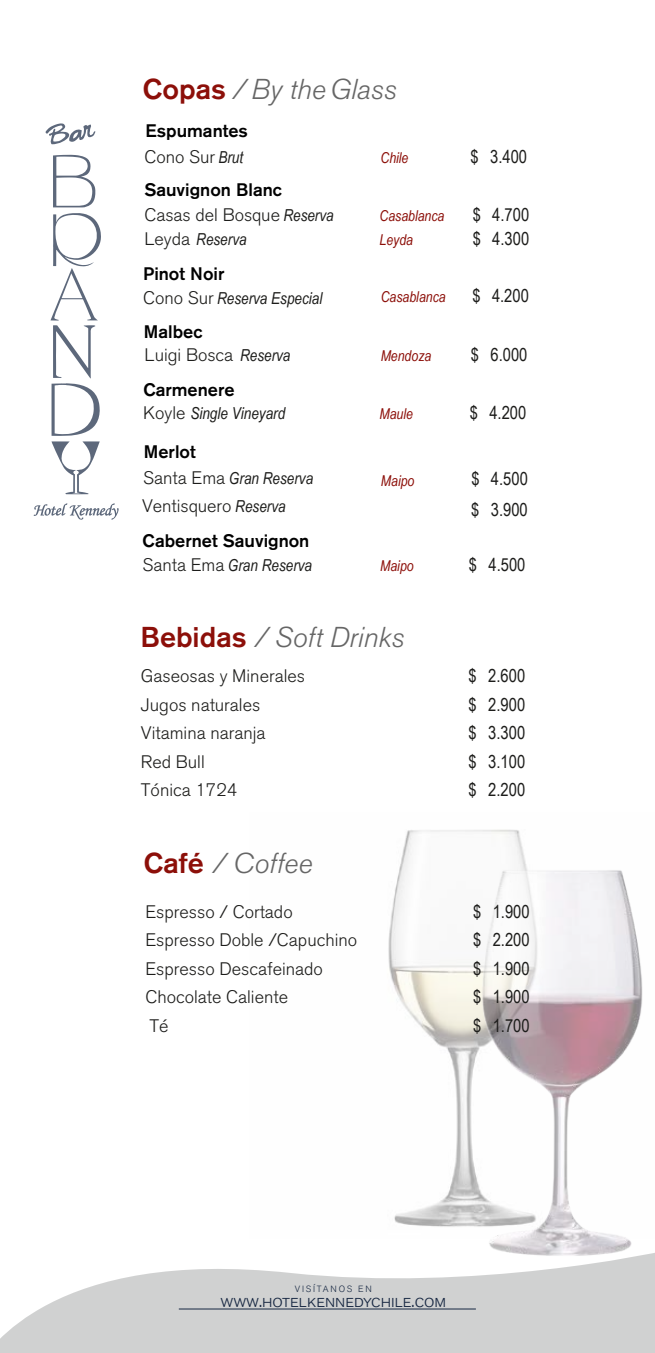
<style>
.page{position:relative;width:655px;height:1353px;background:#fff}
.page>*{position:absolute;margin:0;border:0;box-sizing:border-box;transform-origin:0 0}
.t1{font:italic 300 28.5px "Akzidenz Grotesk BQ";color:#666}
.t2{font:300 18px/28.5px "Akzidenz Grotesk BQ";color:#1d1d1b}
.t3{font:18px/28.5px "Arial Narrow";color:#1d1d1b;text-align:justify}
.t4{font:500 18px/26px "Akzidenz Grotesk BQ";color:#000}
.t5{font:18px "Akzidenz Grotesk BQ Light SC";color:#172742}
.t6{font:italic 16.5px "Arial Narrow";color:#1d1d1b}
.t7{font:italic 15px "Arial Narrow";color:#8c0f09}
.t8{font:9px "Akzidenz Grotesk BQ Light SC";letter-spacing:.2em;color:#172742}
.s1{font-weight:500;font-style:normal;color:#8c0f09}
.s2{font-weight:300;color:#1d1d1b}
.s3{font-family:"Arial Narrow";font-weight:400;font-style:italic;font-size:16.5px;color:#1d1d1b}
.s4{font-family:"Akzidenz Grotesk BQ";font-weight:300;font-style:normal;font-size:18px}
.s5{font-weight:500;color:#000}
.s6{font-family:"Arial Narrow";font-weight:400;font-style:italic;font-size:16.5px}
</style>
<div class="page">
<svg style="left:0;top:1266px;width:655px;height:86px;fill:#d0d1d1"></svg>
<img style="left:388px;top:829px;width:135px;height:398px">
<img style="left:459px;top:848px;width:196px;height:418px">
<svg style="left:45px;top:123px;width:50px;height:21px"></svg>
<svg style="left:53px;top:155px;width:42px;height:52px"></svg>
<svg style="left:50px;top:213px;width:51px;height:281px"></svg>
<svg style="left:34px;top:503px;width:85px;height:16px"></svg>
<hr style="left:179px;top:1308px;width:297px;height:1px;background:#172742">
<h1 class="t1" style="left:143px;top:73px;width:255px"><span class="s1">Copas</span> / By theGlass</h1>
<p class="t4" style="left:144px;top:118px;width:105px">Espumantes<br><span class="s2">Cono Sur</span> <span class="s3">Brut</span></p>
<p class="t7" style="left:380px;top:148px;width:30px">Chile</p>
<p class="t3" style="left:471px;top:142px;width:58px">$ 3.400</p>
<p class="t4" style="left:144px;top:178px;width:191px;line-height:24px">Sauvignon Blanc<br><span class="s2">Casas del Bosque</span> <span class="s3">Reserva</span></p>
<p class="t6" style="left:144px;top:227px;width:104px"><span class="s4">Leyda</span> Reserva</p>
<p class="t7" style="left:379px;top:205px;width:66px">Casablanca</p>
<p class="t3" style="left:473px;top:199px;width:58px">$ 4.700</p>
<p class="t7" style="left:379px;top:229px;width:35px">Leyda</p>
<p class="t3" style="left:473px;top:223px;width:58px">$ 4.300</p>
<p class="t4" style="left:143px;top:260px;width:83px">Pinot Noir</p>
<p class="t6" style="left:143px;top:287px;width:181px"><span class="s4">Cono Sur</span> Reserva Especial</p>
<p class="t7" style="left:381px;top:286px;width:66px">Casablanca</p>
<p class="t3" style="left:472px;top:281px;width:58px">$ 4.200</p>
<p class="t2" style="left:144px;top:320px;width:148px;line-height:23.2px"><span class="s5">Malbec<br></span>Luigi Bosca <span class="s6">Reserva</span></p>
<p class="t7" style="left:381px;top:345px;width:52px">Mendoza</p>
<p class="t3" style="left:471px;top:339px;width:58px">$ 6.000</p>
<p class="t4" style="left:143px;top:376px;width:93px">Carmenere</p>
<p class="t6" style="left:143px;top:402px;width:144px"><span class="s4">Koyle</span> Single Vineyard</p>
<p class="t7" style="left:379px;top:403px;width:35px">Maule</p>
<p class="t3" style="left:470px;top:398px;width:58px">$ 4.200</p>
<p class="t4" style="left:144px;top:438px;width:53px">Merlot</p>
<p class="t6" style="left:143px;top:467px;width:171px"><span class="s4">Santa Ema</span> Gran Reserva</p>
<p class="t2" style="left:142px;top:491px;width:145px">Ventisquero <span class="s6">Reserva</span></p>
<p class="t3" style="left:471px;top:494px;width:58px">$ 3.900</p>
<p class="t7" style="left:381px;top:470px;width:35px">Maipo</p>
<p class="t3" style="left:471px;top:464px;width:58px">$ 4.500</p>
<p class="t4" style="left:143px;top:527px;width:168px">Cabernet Sauvignon</p>
<p class="t6" style="left:143px;top:554px;width:171px"><span class="s4">Santa Ema</span> Gran Reserva</p>
<p class="t7" style="left:380px;top:555px;width:35px">Maipo</p>
<p class="t3" style="left:469px;top:550px;width:58px">$ 4.500</p>
<h1 class="t1" style="left:140px;top:621px;width:265px"><span class="s1">Bebidas</span> / Soft Drinks</h1>
<p class="t2" style="left:141px;top:662px;width:166px">Gaseosas y Minerales<br>Jugos naturales<br>Vitamina naranja<br>Red Bull<br>Tónica 1724</p>
<h1 class="t1" style="left:144px;top:847px;width:170px"><span class="s1">Café</span> / Coffee</h1>
<p class="t2" style="left:145px;top:897px;width:213px">Espresso / Cortado<br>Espresso Doble /Capuchino<br>Espresso Descafeinado<br>Chocolate Caliente<br>Té</p>
<p class="t3" style="left:469px;top:660px;width:58px">$ 2.600 $ 2.900 $ 3.300 $ 3.100 $ 2.200</p>
<p class="t3" style="left:473px;top:896px;width:58px">$ 1.900 $ 2.200 $ 1.900 $ 1.900</p>
<p class="t3" style="left:473px;top:1010px;width:58px">$ 1.700</p>
<p class="t8" style="left:295px;top:1283px;width:79px">VISÍTANOS EN</p>
<p class="t5" style="left:220px;top:1289px;width:227px">www.hotelkennedychile.com</p>
</div>
